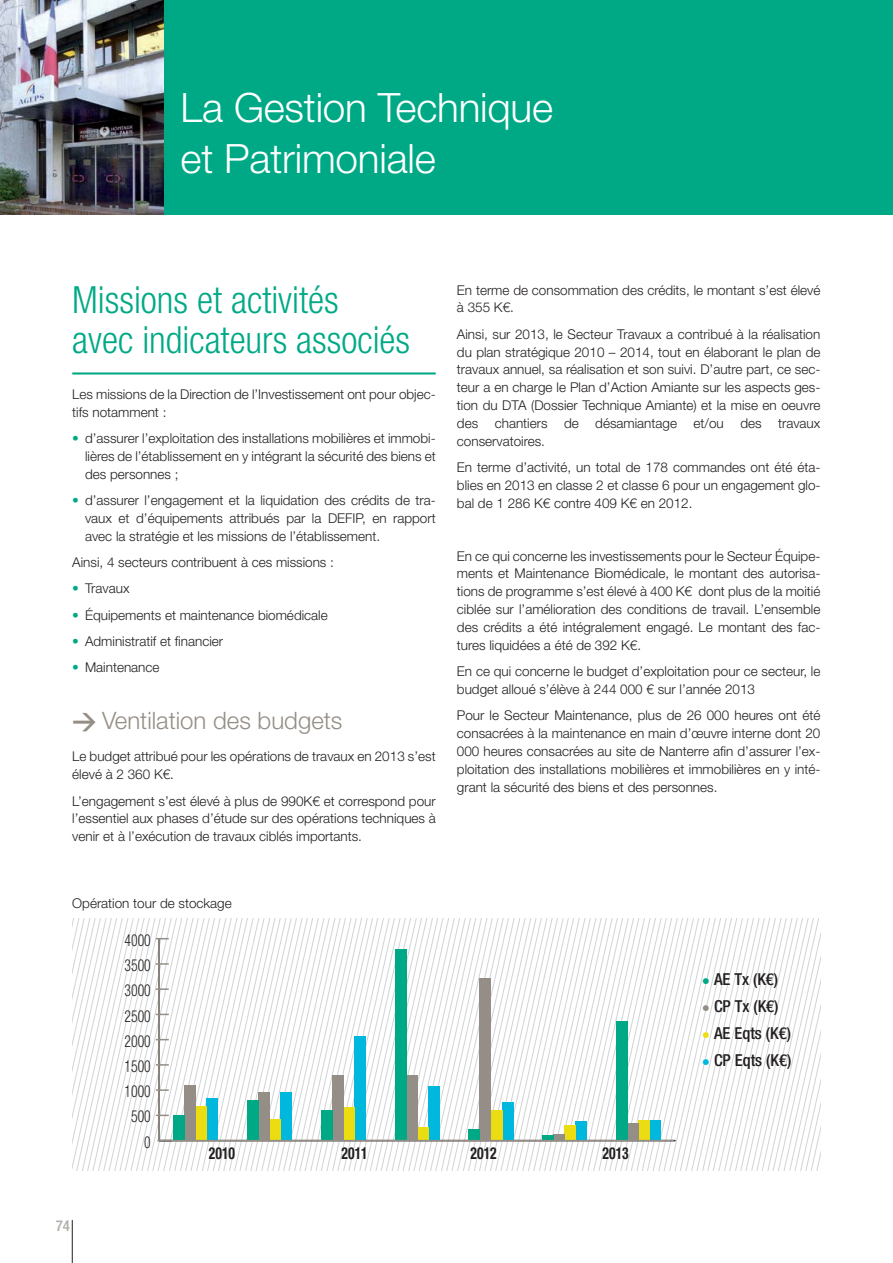
<style>
.page{position:relative;width:893px;height:1263px;background:#fff}
.page>*{position:absolute;margin:0;border:0;box-sizing:border-box;transform-origin:0 0}
.t1{font:300 40.5px/51px "Helvetica Neue LT Std";letter-spacing:-.005em;color:#fff}
.t2{font:300 condensed 37.5px/40.5px "Helvetica Neue LT Std";color:#00a986}
.t3{font:300 24px "Helvetica Neue LT Std";color:#958e86}
.t4{font:500 condensed 16.5px "Helvetica Neue LT Std";color:#231f20}
.t5{font:300 condensed 16.5px "Helvetica Neue LT Std";color:#231f20;scale:.83 1}
.t6{font:700 condensed 16.5px "Helvetica Neue LT Std";color:#231f20;scale:.83 1}
.t7{font:500 condensed 15px "Helvetica Neue LT Std";color:#acb1a6}
.t8{font:300 13.5px/17.9px "Helvetica Neue LT Std";color:#231f20;text-align:justify}
.s1{color:#00a986}
.s2{font-family:"DIN";font-weight:700}
.s3{font-weight:300;color:#00a986}
.s4{font-weight:300;color:#958e86}
.s5{font-weight:300;color:#ecdd13}
.s6{font-weight:300;color:#00b8de}
</style>
<div class="page">
<hr style="left:72px;top:1220px;width:1px;height:43px;background:#231f20">
<div style="left:0;top:0;width:893px;height:215px;background:#00a986"></div>
<hr style="left:72px;top:372px;width:364px;height:3px;background:#00a986">
<img style="left:0;top:0;width:164px;height:215px">
<svg style="left:296px;top:918px;width:6px;height:252px"></svg>
<svg style="left:307px;top:918px;width:6px;height:252px"></svg>
<svg style="left:372px;top:918px;width:6px;height:252px"></svg>
<svg style="left:388px;top:918px;width:6px;height:252px"></svg>
<svg style="left:421px;top:918px;width:6px;height:252px"></svg>
<svg style="left:453px;top:918px;width:6px;height:252px"></svg>
<svg style="left:459px;top:918px;width:6px;height:252px"></svg>
<svg style="left:470px;top:918px;width:6px;height:252px"></svg>
<svg style="left:513px;top:918px;width:6px;height:252px"></svg>
<svg style="left:524px;top:918px;width:6px;height:252px"></svg>
<svg style="left:535px;top:918px;width:6px;height:252px"></svg>
<svg style="left:551px;top:918px;width:6px;height:252px"></svg>
<svg style="left:557px;top:918px;width:6px;height:252px"></svg>
<svg style="left:568px;top:918px;width:6px;height:252px"></svg>
<svg style="left:584px;top:918px;width:6px;height:252px"></svg>
<svg style="left:590px;top:918px;width:6px;height:252px"></svg>
<svg style="left:596px;top:918px;width:5px;height:252px"></svg>
<svg style="left:601px;top:918px;width:6px;height:252px"></svg>
<svg style="left:607px;top:918px;width:5px;height:252px"></svg>
<svg style="left:612px;top:918px;width:5px;height:252px"></svg>
<svg style="left:628px;top:918px;width:5px;height:252px"></svg>
<svg style="left:633px;top:918px;width:6px;height:252px"></svg>
<svg style="left:639px;top:918px;width:5px;height:252px"></svg>
<svg style="left:644px;top:918px;width:176px;height:252px"></svg>
<hr style="left:159px;top:1140px;width:516px;height:1px;background:#231f20">
<svg style="left:72px;top:918px;width:179px;height:252px"></svg>
<div style="left:207px;top:1098px;width:11px;height:43px;background:#00b8de"></div>
<div style="left:281px;top:1092px;width:11px;height:49px;background:#00b8de"></div>
<div style="left:354px;top:1036px;width:11px;height:105px;background:#00b8de"></div>
<div style="left:428px;top:1086px;width:11px;height:54px;background:#00b8de"></div>
<div style="left:502px;top:1102px;width:11px;height:39px;background:#00b8de"></div>
<div style="left:576px;top:1121px;width:11px;height:20px;background:#00b8de"></div>
<div style="left:650px;top:1121px;width:11px;height:20px;background:#00b8de"></div>
<div style="left:196px;top:1106px;width:11px;height:35px;background:#ecdd13"></div>
<div style="left:270px;top:1119px;width:11px;height:22px;background:#ecdd13"></div>
<div style="left:343px;top:1107px;width:11px;height:34px;background:#ecdd13"></div>
<div style="left:417px;top:1127px;width:11px;height:14px;background:#ecdd13"></div>
<div style="left:491px;top:1110px;width:11px;height:31px;background:#ecdd13"></div>
<div style="left:565px;top:1125px;width:11px;height:16px;background:#ecdd13"></div>
<div style="left:638px;top:1121px;width:12px;height:20px;background:#ecdd13"></div>
<div style="left:185px;top:1085px;width:11px;height:56px;background:#958e86"></div>
<div style="left:258px;top:1092px;width:12px;height:49px;background:#958e86"></div>
<div style="left:332px;top:1075px;width:11px;height:66px;background:#958e86"></div>
<div style="left:406px;top:1075px;width:11px;height:66px;background:#958e86"></div>
<div style="left:480px;top:978px;width:11px;height:163px;background:#958e86"></div>
<div style="left:554px;top:1134px;width:11px;height:7px;background:#958e86"></div>
<div style="left:627px;top:1123px;width:11px;height:18px;background:#958e86"></div>
<div style="left:174px;top:1115px;width:11px;height:26px;background:#00a986"></div>
<div style="left:247px;top:1100px;width:11px;height:41px;background:#00a986"></div>
<div style="left:321px;top:1110px;width:11px;height:31px;background:#00a986"></div>
<div style="left:395px;top:949px;width:11px;height:192px;background:#00a986"></div>
<div style="left:469px;top:1130px;width:11px;height:11px;background:#00a986"></div>
<svg style="left:543px;top:1135px;width:11px;height:5px"></svg>
<div style="left:616px;top:1021px;width:11px;height:120px;background:#00a986"></div>
<hr style="left:158px;top:939px;width:2px;height:202px;background:#958e86">
<hr style="left:157px;top:1140px;width:517px;height:1px;background:#958e86">
<h1 class="t1" style="left:181px;top:85px;width:374px">La Gestion Technique et Patrimoniale</h1>
<h2 class="t2" style="left:72px;top:283px;width:339px">Missions et activités<br>avec indicateurs associés</h2>
<p class="t8" style="left:72px;top:386px;width:365px">Les missions de la Direction de l’Investissement ont pour objec&shy;tifs notamment :</p>
<p class="t8" style="left:85px;top:430px;width:352px;text-indent:-13px"><span class="s1">•</span> d’assurer l’exploitation des installations mobilières et immobi&shy;lières de l’établissement en y intégrant la sécurité des biens et des personnes ;</p>
<p class="t8" style="left:85px;top:492px;width:352px;text-indent:-13px"><span class="s1">•</span> d’assurer l’engagement et la liquidation des crédits de tra&shy;vaux et d’équipements attribués par la DEFIP, en rapport avec la stratégie et les missions de l’établissement.</p>
<p class="t8" style="left:72px;top:554px;width:263px">Ainsi, 4 secteurs contribuent à ces missions :</p>
<p class="t8" style="left:72px;top:581px;width:59px"><span class="s1">•</span> Travaux</p>
<p class="t8" style="left:72px;top:607px;width:257px"><span class="s1">•</span> Équipements et maintenance biomédicale</p>
<p class="t8" style="left:72px;top:633px;width:152px"><span class="s1">•</span> Administratif et financier</p>
<p class="t8" style="left:72px;top:660px;width:89px"><span class="s1">•</span> Maintenance</p>
<h3 class="t3" style="left:72px;top:712px;width:272px"><span class="s2">&gt;</span> Ventilation des budgets</h3>
<p class="t8" style="left:72px;top:749px;width:365px">Le budget attribué pour les opérations de travaux en 2013 s’est élevé à 2 360 K€.</p>
<p class="t8" style="left:72px;top:793px;width:365px">L’engagement s’est élevé à plus de 990K€ et correspond pour l’essentiel aux phases d’étude sur des opérations techniques à venir et à l’exécution de travaux ciblés importants.</p>
<p class="t8" style="left:457px;top:282px;width:365px">En terme de consommation des crédits, le montant s’est élevé à 355 K€.</p>
<p class="t8" style="left:457px;top:326px;width:365px">Ainsi, sur 2013, le Secteur Travaux a contribué à la réalisation du plan stratégique 2010 – 2014, tout en élaborant le plan de travaux annuel, sa réalisation et son suivi. D’autre part, ce sec&shy;teur a en charge le Plan d’Action Amiante sur les aspects ges&shy;tion du DTA (Dossier Technique Amiante) et la mise en oeuvre des chantiers de désamiantage et/ou des travaux conservatoires.</p>
<p class="t8" style="left:457px;top:460px;width:365px">En terme d’activité, un total de 178 commandes ont été éta&shy;blies en 2013 en classe 2 et classe 6 pour un engagement glo&shy;bal de 1 286 K€ contre 409 K€ en 2012.</p>
<p class="t8" style="left:457px;top:548px;width:365px">En ce qui concerne les investissements pour le Secteur Équipe&shy;ments et Maintenance Biomédicale, le montant des autorisa&shy;tions de programme s’est élevé à 400 K€ dont plus de la moitié ciblée sur l’amélioration des conditions de travail. L’ensemble des crédits a été intégralement engagé. Le montant des fac&shy;tures liquidées a été de 392 K€.</p>
<p class="t8" style="left:457px;top:664px;width:365px">En ce qui concerne le budget d’exploitation pour ce secteur, le budget alloué s’élève à 244 000 € sur l’année 2013</p>
<p class="t8" style="left:457px;top:708px;width:365px">Pour le Secteur Maintenance, plus de 26 000 heures ont été consacrées à la maintenance en main d’œuvre interne dont 20<br>000 heures consacrées au site de Nanterre afin d’assurer l’ex&shy;ploitation des installations mobilières et immobilières en y inté&shy;grant la sécurité des biens et des personnes.</p>
<p class="t8" style="left:72px;top:896px;width:161px">Opération tour de stockage</p>
<p class="t5" style="left:125px;top:934px;width:33px">4000</p>
<p class="t5" style="left:125px;top:959px;width:33px">3500</p>
<p class="t5" style="left:125px;top:984px;width:33px">3000</p>
<p class="t5" style="left:125px;top:1010px;width:33px">2500</p>
<p class="t5" style="left:125px;top:1035px;width:33px">2000</p>
<p class="t5" style="left:125px;top:1060px;width:33px">1500</p>
<p class="t5" style="left:125px;top:1085px;width:33px">1000</p>
<p class="t5" style="left:131px;top:1111px;width:25px">500</p>
<p class="t4" style="left:702px;top:970px;width:78px"><span class="s3">•</span> AE Tx (K€)</p>
<p class="t4" style="left:702px;top:997px;width:78px"><span class="s4">•</span> CP Tx (K€)</p>
<p class="t4" style="left:702px;top:1023px;width:91px"><span class="s5">•</span> AE Eqts (K€)</p>
<p class="t4" style="left:702px;top:1050px;width:91px"><span class="s6">•</span> CP Eqts (K€)</p>
<p class="t7" style="left:56px;top:1217px;width:16px">74</p>
<p class="t5" style="left:144px;top:1136px;width:9px">0</p>
<p class="t6" style="left:209px;top:1144px;width:33px">2010</p>
<p class="t6" style="left:342px;top:1144px;width:33px">2011</p>
<p class="t6" style="left:471px;top:1144px;width:33px">2012</p>
<p class="t6" style="left:602px;top:1144px;width:33px">2013</p>
</div>
